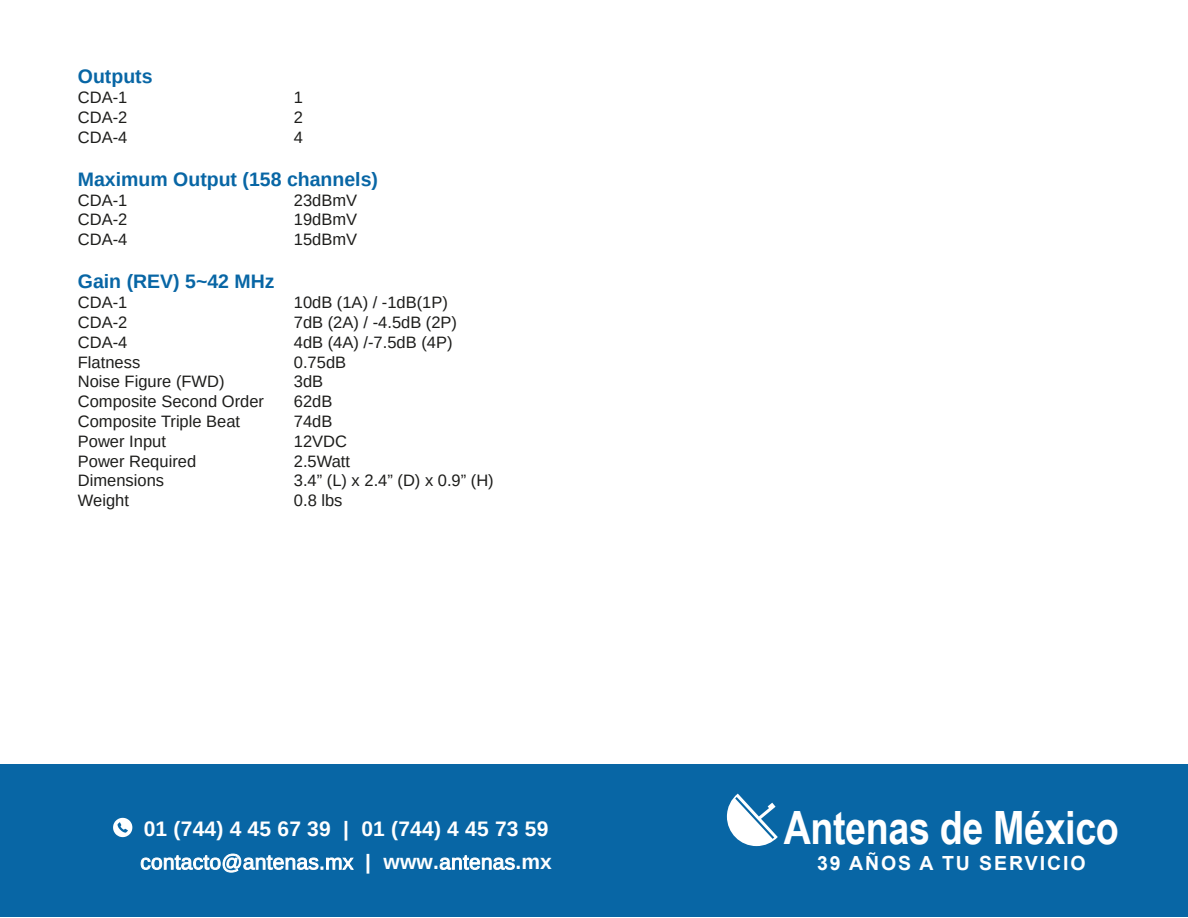
<style>
.page{position:relative;width:1188px;height:918px;background:#fff}
.page>*{position:absolute;margin:0;border:0;box-sizing:border-box;transform-origin:0 0}
.t1{font:700 45.9px "Arial Narrow";letter-spacing:-.01em;color:#fff}
.t2{font:700 21px/33.8px "Arimo";letter-spacing:.01em;color:#fff}
.t3{font:700 19.5px "Arimo";color:#0866a5}
.t4{font:700 19.5px "Arial";letter-spacing:.095em;color:#fff}
.t5{font:16.5px "Arimo";color:#1d1d1b}
.s1{font-weight:400}
</style>
<div class="page">
<div style="left:0;top:765px;width:1188px;height:152px;background:#0866a5"></div>
<svg style="left:727px;top:794px;width:51px;height:52px"></svg>
<svg style="left:113px;top:818px;width:19px;height:19px"></svg>
<p class="t3" style="left:78px;top:63px;width:76px">Outputs</p>
<p class="t5" style="left:78px;top:87px;width:51px">CDA-1</p>
<p class="t5" style="left:294px;top:87px;width:11px">1</p>
<p class="t5" style="left:78px;top:107px;width:51px">CDA-2</p>
<p class="t5" style="left:294px;top:107px;width:11px">2</p>
<p class="t5" style="left:78px;top:126px;width:51px">CDA-4</p>
<p class="t5" style="left:294px;top:126px;width:11px">4</p>
<p class="t3" style="left:78px;top:166px;width:302px">Maximum Output (158 channels)</p>
<p class="t5" style="left:78px;top:189px;width:51px">CDA-1</p>
<p class="t5" style="left:294px;top:189px;width:65px">23dBmV</p>
<p class="t5" style="left:78px;top:209px;width:51px">CDA-2</p>
<p class="t5" style="left:294px;top:209px;width:65px">19dBmV</p>
<p class="t5" style="left:78px;top:229px;width:51px">CDA-4</p>
<p class="t5" style="left:294px;top:229px;width:65px">15dBmV</p>
<p class="t3" style="left:78px;top:268px;width:198px">Gain (REV) 5~42 MHz</p>
<p class="t5" style="left:78px;top:292px;width:51px">CDA-1</p>
<p class="t5" style="left:294px;top:292px;width:156px">10dB (1A) / -1dB(1P)</p>
<p class="t5" style="left:78px;top:312px;width:51px">CDA-2</p>
<p class="t5" style="left:294px;top:312px;width:165px">7dB (2A) / -4.5dB (2P)</p>
<p class="t5" style="left:78px;top:332px;width:51px">CDA-4</p>
<p class="t5" style="left:294px;top:332px;width:160px">4dB (4A) /-7.5dB (4P)</p>
<p class="t5" style="left:78px;top:351px;width:64px">Flatness</p>
<p class="t5" style="left:294px;top:351px;width:54px">0.75dB</p>
<p class="t5" style="left:78px;top:371px;width:148px">Noise Figure (FWD)</p>
<p class="t5" style="left:294px;top:371px;width:31px">3dB</p>
<p class="t5" style="left:78px;top:391px;width:188px">Composite Second Order</p>
<p class="t5" style="left:294px;top:391px;width:40px">62dB</p>
<p class="t5" style="left:78px;top:411px;width:164px">Composite Triple Beat</p>
<p class="t5" style="left:294px;top:411px;width:40px">74dB</p>
<p class="t5" style="left:78px;top:431px;width:90px">Power Input</p>
<p class="t5" style="left:294px;top:431px;width:55px">12VDC</p>
<p class="t5" style="left:78px;top:450px;width:120px">Power Required</p>
<p class="t5" style="left:294px;top:450px;width:58px">2.5Watt</p>
<p class="t5" style="left:78px;top:470px;width:88px">Dimensions</p>
<p class="t5" style="left:294px;top:470px;width:201px">3.4” (L) x 2.4” (D) x 0.9” (H)</p>
<p class="t5" style="left:78px;top:490px;width:53px">Weight</p>
<p class="t5" style="left:294px;top:490px;width:50px">0.8 lbs</p>
<p class="t2" style="left:140px;top:812px;width:413px">01 (744) 4 45 67 39 | 01 (744) 4 45 73 59 <span class="s1">contacto@antenas.mx</span> | www.<span class="s1">antenas</span>.mx</p>
<h1 class="t1" style="left:784px;top:793px;width:337px">Antenas de México</h1>
<p class="t4" style="left:817px;top:850px;width:270px">39 AÑOS A TU SERVICIO</p>
</div>
